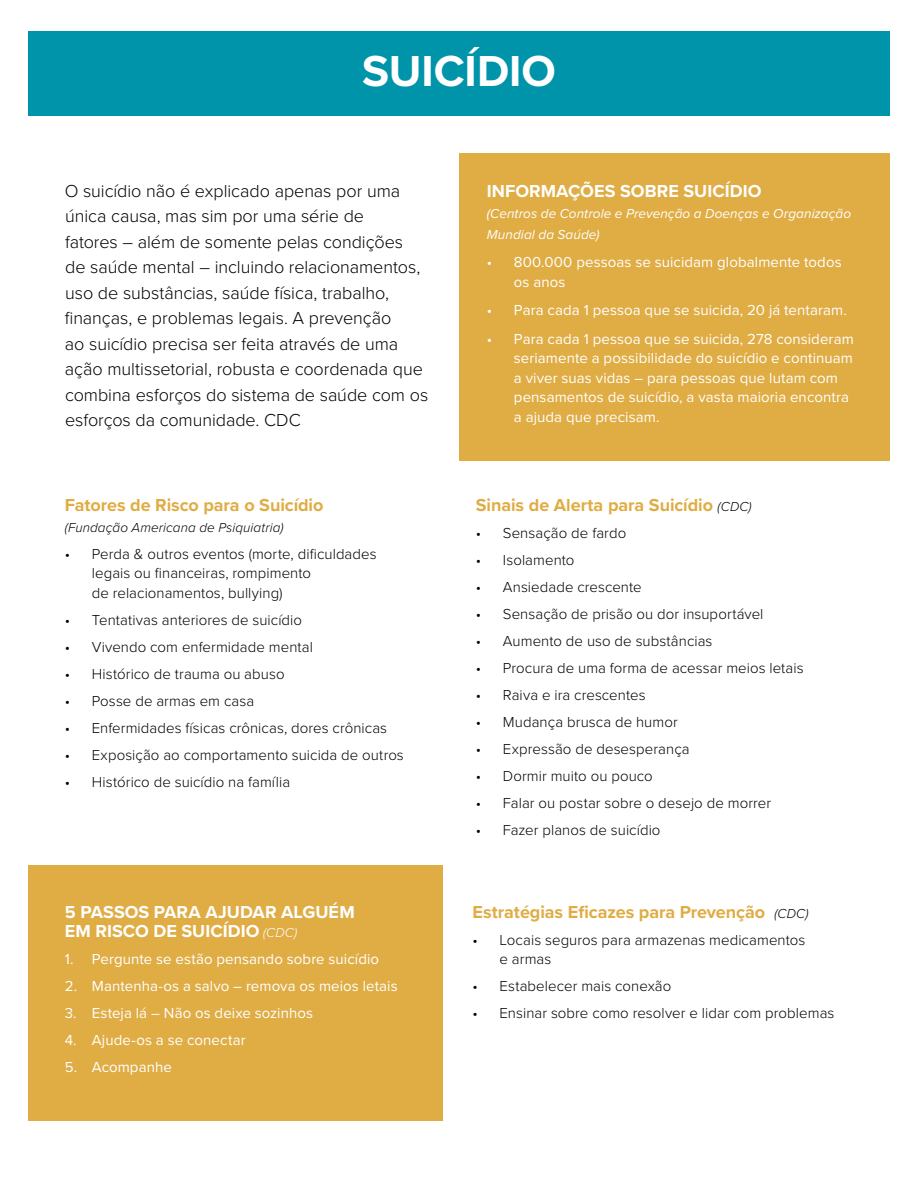
<style>
.page{position:relative;width:918px;height:1188px;background:#fff}
.page>*{position:absolute;margin:0;border:0;box-sizing:border-box;transform-origin:0 0}
.t1{font:700 45px "Proxima Nova";color:#fff}
.t2{font:300 18px/25.5px "Proxima Nova";letter-spacing:-.005em;color:#000}
.t3{font:700 18px "Proxima Nova";letter-spacing:-.005em;color:#e0ac44}
.t4{font:700 18px/19.5px "Proxima Nova";letter-spacing:.005em;color:#fff}
.t5{font:300 15px/19.5px "Proxima Nova";letter-spacing:.005em;color:#000}
.t6{font:15px/19.5px "Proxima Nova";letter-spacing:.005em;color:#fff}
.t7{font:italic 13.5px/21px "Proxima Nova";letter-spacing:.005em;color:#fff}
.t8{font:italic 300 13.5px "Proxima Nova";letter-spacing:.005em;color:#000}
.s1{font-weight:300;font-style:italic;font-size:13.5px}
.s2{font-weight:300;font-style:italic;font-size:13.5px;color:#000}
</style>
<div class="page">
<div style="left:459px;top:153px;width:431px;height:307px;background:#e0ac44"></div>
<div style="left:28px;top:866px;width:414px;height:255px;background:#e0ac44"></div>
<div style="left:28px;top:31px;width:862px;height:84px;background:#0094aa"></div>
<h1 class="t1" style="left:362px;top:38px;width:195px">SUICÍDIO</h1>
<p class="t2" style="left:65px;top:177px;width:365px">O suicídio não é explicado apenas por uma única causa, mas sim por uma série de<br>fatores – além de somente pelas condições<br>de saúde mental – incluindo relacionamentos, uso de substâncias, saúde física, trabalho, finanças, e problemas legais. A prevenção<br>ao suicídio precisa ser feita através de uma ação multissetorial, robusta e coordenada que combina esforços do sistema de saúde com os esforços da comunidade. CDC</p>
<p class="t3" style="left:65px;top:491px;width:260px">Fatores de Risco para o Suicídio</p>
<p class="t8" style="left:65px;top:517px;width:220px">(Fundação Americana de Psiquiatria)</p>
<p class="t5" style="left:92px;top:543px;width:286px;text-indent:-27px">• Perda &amp; outros eventos (morte, dificuldades legais ou financeiras, rompimento<br>de relacionamentos, bullying)</p>
<p class="t5" style="left:65px;top:609px;width:239px">• Tentativas anteriores de suicídio</p>
<p class="t5" style="left:65px;top:636px;width:250px">• Vivendo com enfermidade mental</p>
<p class="t5" style="left:65px;top:663px;width:221px">• Histórico de trauma ou abuso</p>
<p class="t5" style="left:65px;top:690px;width:191px">• Posse de armas em casa</p>
<p class="t5" style="left:65px;top:717px;width:324px">• Enfermidades físicas crônicas, dores crônicas</p>
<p class="t5" style="left:65px;top:744px;width:341px">• Exposição ao comportamento suicida de outros</p>
<p class="t5" style="left:65px;top:771px;width:227px">• Histórico de suicídio na família</p>
<p class="t4" style="left:65px;top:902px;width:291px">5 PASSOS PARA AJUDAR ALGUÉM<br>EM RISCO DE SUICÍDIO <span class="s1">(CDC)</span></p>
<p class="t6" style="left:65px;top:949px;width:316px">1. Pergunte se estão pensando sobre suicídio</p>
<p class="t6" style="left:65px;top:976px;width:334px">2. Mantenha-os a salvo – remova os meios letais</p>
<p class="t6" style="left:65px;top:1003px;width:250px">3. Esteja lá – Não os deixe sozinhos</p>
<p class="t6" style="left:65px;top:1030px;width:182px">4. Ajude-os a se conectar</p>
<p class="t6" style="left:65px;top:1057px;width:109px">5. Acompanhe</p>
<p class="t4" style="left:487px;top:181px;width:276px">INFORMAÇÕES SOBRE SUICÍDIO</p>
<p class="t7" style="left:487px;top:202px;width:366px">(Centros de Controle e Prevenção a Doenças e Organização<br>Mundial da Saúde)</p>
<p class="t6" style="left:514px;top:252px;width:329px;text-indent:-27px">• 800.000 pessoas se suicidam globalmente todos os anos</p>
<p class="t6" style="left:487px;top:300px;width:362px">• Para cada 1 pessoa que se suicida, 20 já tentaram.</p>
<p class="t6" style="left:514px;top:328px;width:341px;text-indent:-27px">• Para cada 1 pessoa que se suicida, 278 consideram seriamente a possibilidade do suicídio e continuam a viver suas vidas – para pessoas que lutam com pensamentos de suicídio, a vasta maioria encontra a ajuda que precisam.</p>
<p class="t3" style="left:476px;top:491px;width:277px">Sinais de Alerta para Suicídio <span class="s2">(CDC)</span></p>
<p class="t5" style="left:476px;top:522px;width:152px">• Sensação de fardo</p>
<p class="t5" style="left:476px;top:549px;width:100px">• Isolamento</p>
<p class="t5" style="left:476px;top:576px;width:167px">• Ansiedade crescente</p>
<p class="t5" style="left:476px;top:603px;width:289px">• Sensação de prisão ou dor insuportável</p>
<p class="t5" style="left:476px;top:630px;width:238px">• Aumento de uso de substâncias</p>
<p class="t5" style="left:476px;top:657px;width:329px">• Procura de uma forma de acessar meios letais</p>
<p class="t5" style="left:476px;top:684px;width:171px">• Raiva e ira crescentes</p>
<p class="t5" style="left:476px;top:711px;width:203px">• Mudança brusca de humor</p>
<p class="t5" style="left:476px;top:738px;width:215px">• Expressão de desesperança</p>
<p class="t5" style="left:476px;top:765px;width:178px">• Dormir muito ou pouco</p>
<p class="t5" style="left:476px;top:792px;width:297px">• Falar ou postar sobre o desejo de morrer</p>
<p class="t5" style="left:476px;top:819px;width:186px">• Fazer planos de suicídio</p>
<p class="t3" style="left:472px;top:898px;width:337px">Estratégias Eficazes para Prevenção <span class="s2">(CDC)</span></p>
<p class="t5" style="left:500px;top:929px;width:307px;text-indent:-27px">• Locais seguros para armazenas medicamentos e armas</p>
<p class="t5" style="left:472px;top:976px;width:200px">• Estabelecer mais conexão</p>
<p class="t5" style="left:472px;top:1003px;width:364px">• Ensinar sobre como resolver e lidar com problemas</p>
</div>
